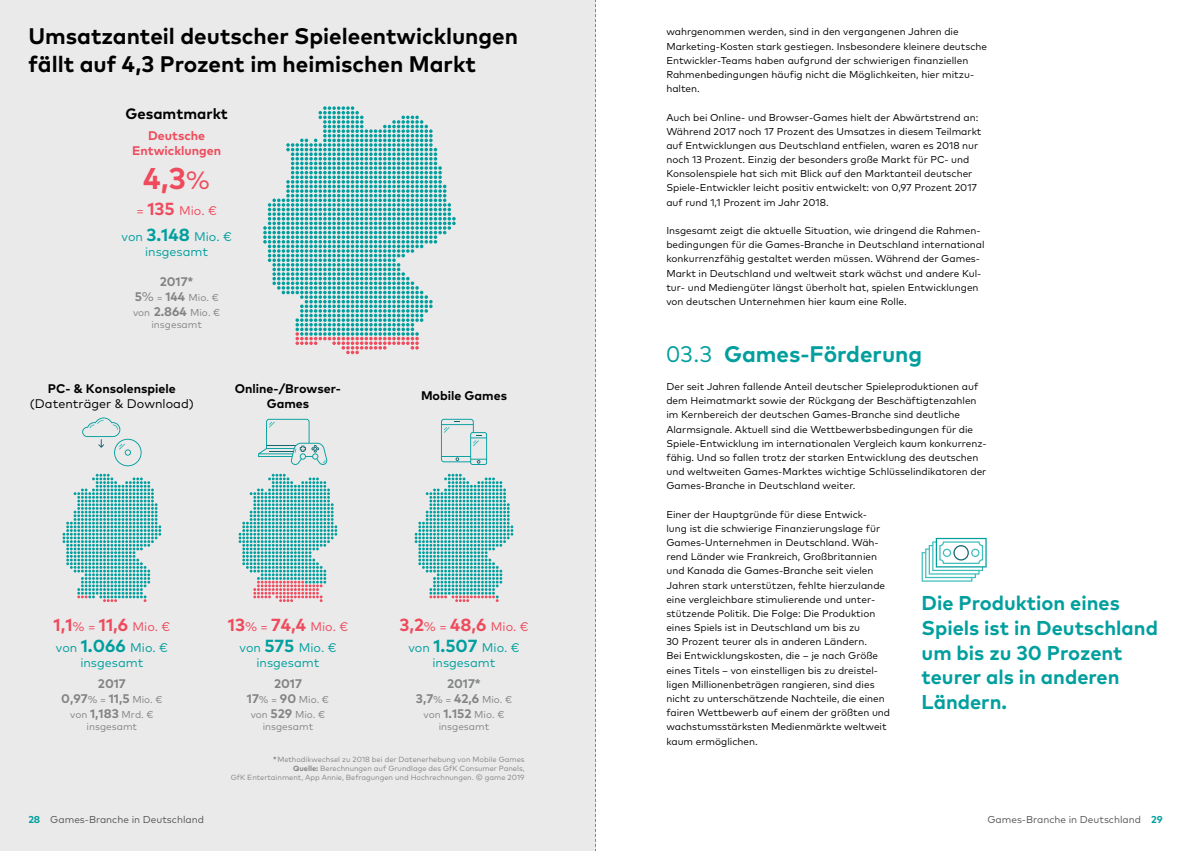
<style>
.page{position:relative;width:1191px;height:851px;background:#fff}
.page>*{position:absolute;margin:0;border:0;box-sizing:border-box;transform-origin:0 0}
.t1{font:700 30px "Mark OT";color:#ee4b5d}
.t2{font:700 22.5px/28.4px "Mark OT";color:#000}
.t3{font:700 22.5px "Mark OT";color:#009f9e}
.t4{font:700 20px/24.8px "Mark OT";color:#009f9e}
.t5{font:700 17.5px "Mark OT";color:#ee4b5d}
.t6{font:700 15px "Mark OT";color:#000}
.t7{font:12.5px/15px "Mark OT";color:#009f9e;text-align:center}
.t8{font:700 12.5px/15px "Mark OT";color:#000;text-align:center}
.t9{font:700 12.5px/15px "Mark OT";color:#828484;text-align:center}
.t10{font:12.5px "Mark OT";color:#000}
.t11{font:700 12.5px/15px "Mark OT";color:#ee4b5d;text-align:center}
.t12{font:10px/14.1px "Mark OT";color:#000}
.t13{font:10px/15px "Mark OT";color:#828484;text-align:center}
.t14{font:10px "Mark OT";color:#545453}
.t15{font:7.5px/9px "Mark OT";color:#828484;text-align:right}
.s1{font-weight:400;font-size:25px}
.s2{color:#ee4b5d}
.s3{font-weight:700;font-size:17.5px;color:#ee4b5d}
.s4{font-weight:700;font-size:17.5px}
.s5{font-weight:700;font-size:12.5px}
.s6{font-size:12.5px}
.s7{font-weight:400;font-size:12.5px}
.s8{font-weight:400;font-size:10px}
.s9{font-weight:700}
.s10{font-weight:400}
.s11{font-weight:700;color:#009f9e}
</style>
<div class="page">
<div style="left:0;top:0;width:595px;height:850px;background:#ebeaea"></div>
<svg style="left:63px;top:473px;width:98px;height:129px"></svg>
<svg style="left:82px;top:417px;width:60px;height:49px"></svg>
<svg style="left:258px;top:419px;width:70px;height:46px"></svg>
<svg style="left:441px;top:419px;width:46px;height:46px"></svg>
<svg style="left:263px;top:106px;width:193px;height:248px"></svg>
<svg style="left:239px;top:473px;width:98px;height:129px"></svg>
<svg style="left:415px;top:473px;width:98px;height:129px"></svg>
<svg style="left:921px;top:538px;width:65px;height:43px"></svg>
<svg style="left:595px;top:0;width:1px;height:850px"></svg>
<h2 class="t2" style="left:28px;top:21px;width:491px">Umsatzanteil deutscher Spieleentwicklungen fällt auf 4,3 Prozent im heimischen Markt</h2>
<h3 class="t6" style="left:125px;top:104px;width:104px">Gesamtmarkt</h3>
<p class="t11" style="left:132px;top:128px;width:91px">Deutsche<br>Entwicklungen</p>
<h1 class="t1" style="left:143px;top:159px;width:68px">4,3<span class="s1">%</span></h1>
<p class="t7" style="left:122px;top:197px;width:112px;line-height:26px"><span class="s2">=</span> <span class="s3">135</span> <span class="s2">Mio. €<br></span>von <span class="s4">3.148</span> Mio. €</p>
<p class="t7" style="left:145px;top:243px;width:65px">insgesamt</p>
<p class="t9" style="left:160px;top:273px;width:35px">2017*</p>
<p class="t13" style="left:133px;top:289px;width:89px;text-align:left"><span class="s5">5</span><span class="s6">%</span> = <span class="s5">144</span> Mio. € von <span class="s5">2.864</span> Mio. €</p>
<p class="t13" style="left:151px;top:316px;width:52px">insgesamt</p>
<p class="t8" style="left:48px;top:380px;width:130px">PC- &amp; Konsolenspiele</p>
<p class="t10" style="left:30px;top:395px;width:166px">(Datenträger &amp; Download)</p>
<p class="t8" style="left:235px;top:380px;width:108px">Online-/Browser-<br>Games</p>
<p class="t8" style="left:421px;top:387px;width:87px">Mobile Games</p>
<h3 class="t5" style="left:54px;top:613px;width:118px">1,1<span class="s7">% =</span> 11,6 <span class="s7">Mio. €</span></h3>
<p class="t7" style="left:56px;top:639px;width:113px">von <span class="s4">1.066</span> Mio. € insgesamt</p>
<p class="t9" style="left:61px;top:675px;width:103px">2017<br>0,97<span class="s8">% =</span> 11,5 <span class="s8">Mio. €</span></p>
<p class="t13" style="left:70px;top:708px;width:85px;line-height:12px">von <span class="s5">1,183</span> Mrd. € insgesamt</p>
<p class="t7" style="left:228px;top:615px;width:122px;line-height:21px"><span class="s3">13</span><span class="s2">% =</span> <span class="s3">74,4</span> <span class="s2">Mio. € </span>von <span class="s4">575</span> Mio. €</p>
<p class="t7" style="left:256px;top:654px;width:65px">insgesamt</p>
<p class="t9" style="left:274px;top:675px;width:29px">2017</p>
<p class="t13" style="left:247px;top:691px;width:84px"><span class="s5">17</span>% = <span class="s5">90</span> Mio. € von <span class="s5">529</span> Mio. €</p>
<p class="t13" style="left:263px;top:718px;width:52px">insgesamt</p>
<h3 class="t5" style="left:399px;top:613px;width:131px">3,2<span class="s7">% =</span> 48,6 <span class="s7">Mio. €</span></h3>
<p class="t7" style="left:408px;top:639px;width:113px">von <span class="s4">1.507</span> Mio. € insgesamt</p>
<p class="t9" style="left:416px;top:675px;width:98px">2017*<br>3,7<span class="s8">% =</span> 42,6 <span class="s8">Mio. €</span></p>
<p class="t13" style="left:423px;top:708px;width:82px;line-height:12px">von <span class="s5">1.152</span> Mio. € insgesamt</p>
<p class="t15" style="left:231px;top:754px;width:295px"><span class="s9">*</span> Methodikwechsel zu 2018 bei der Datenerhebung von Mobile Games<br><span class="s9">Quelle:</span> Berechnungen auf Grundlage des GfK Consumer Panels,<br>GfK Entertainment, App Annie, Befragungen und Hochrechnungen. © game 2019</p>
<p class="t12" style="left:666px;top:25px;width:322px">wahrgenommen werden, sind in den vergangenen Jahren die Marketing-Kosten stark gestiegen. Insbesondere kleinere deutsche Entwickler-Teams haben aufgrund der schwierigen finanziellen Rahmenbedingungen häufig nicht die Möglichkeiten, hier mitzu&shy;halten.</p>
<p class="t12" style="left:666px;top:110px;width:316px">Auch bei Online- und Browser-Games hielt der Abwärtstrend an:<br>Während 2017 noch 17 Prozent des Umsatzes in diesem Teilmarkt auf Entwicklungen aus Deutschland entfielen, waren es 2018 nur noch 13 Prozent. Einzig der besonders große Markt für PC- und Konsolenspiele hat sich mit Blick auf den Marktanteil deutscher Spiele-Entwickler leicht positiv entwickelt: von 0,97 Prozent 2017 auf rund 1,1 Prozent im Jahr 2018.</p>
<p class="t12" style="left:666px;top:223px;width:320px">Insgesamt zeigt die aktuelle Situation, wie dringend die Rahmen&shy;bedingungen für die Games-Branche in Deutschland international konkurrenzfähig gestaltet werden müssen. Während der Games-Markt in Deutschland und weltweit stark wächst und andere Kul&shy;tur- und Mediengüter längst überholt hat, spielen Entwicklungen von deutschen Unternehmen hier kaum eine Rolle.</p>
<h2 class="t3" style="left:666px;top:339px;width:257px"><span class="s10">03.3</span> Games-Förderung</h2>
<p class="t12" style="left:666px;top:379px;width:322px">Der seit Jahren fallende Anteil deutscher Spieleproduktionen auf dem Heimatmarkt sowie der Rückgang der Beschäftigtenzahlen im Kernbereich der deutschen Games-Branche sind deutliche Alarmsignale. Aktuell sind die Wettbewerbsbedingungen für die Spiele-Entwicklung im internationalen Vergleich kaum konkurrenz&shy;fähig. Und so fallen trotz der starken Entwicklung des deutschen und weltweiten Games-Marktes wichtige Schlüsselindikatoren der Games-Branche in Deutschland weiter.</p>
<p class="t12" style="left:666px;top:507px;width:225px">Einer der Hauptgründe für diese Entwick&shy;lung ist die schwierige Finanzierungslage für Games-Unternehmen in Deutschland. Wäh&shy;rend Länder wie Frankreich, Großbritannien und Kanada die Games-Branche seit vielen Jahren stark unterstützen, fehlte hierzulande eine vergleichbare stimulierende und unter&shy;stützende Politik. Die Folge: Die Produktion eines Spiels ist in Deutschland um bis zu<br>30 Prozent teurer als in anderen Ländern.<br>Bei Entwicklungskosten, die – je nach Größe eines Titels – von einstelligen bis zu dreistel&shy;ligen Millionenbeträgen rangieren, sind dies nicht zu unterschätzende Nachteile, die einen fairen Wettbewerb auf einem der größten und wachstumsstärksten Medienmärkte weltweit kaum ermöglichen.</p>
<h3 class="t4" style="left:921px;top:589px;width:238px">Die Produktion eines<br>Spiels ist in Deutschland um bis zu 30 Prozent teurer als in anderen<br>Ländern.</h3>
<p class="t14" style="left:28px;top:812px;width:177px"><span class="s11">28</span> Games-Branche in Deutschland</p>
<p class="t14" style="left:987px;top:812px;width:177px">Games-Branche in Deutschland <span class="s11">29</span></p>
</div>
